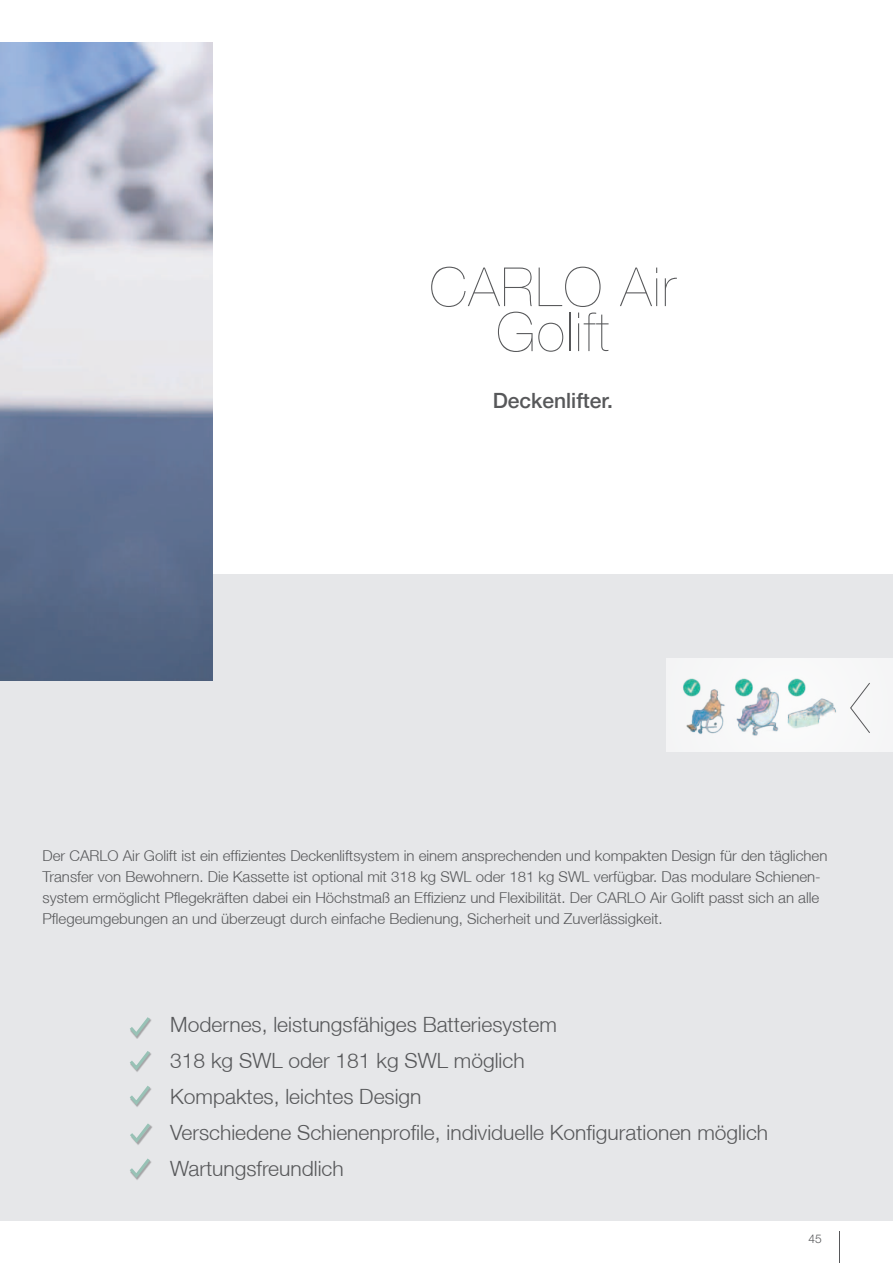
<style>
.page{position:relative;width:893px;height:1263px;background:#fff}
.page>*{position:absolute;margin:0;border:0;box-sizing:border-box;transform-origin:0 0}
.t1{font:200 54px/45px "Helvetica Neue LT";letter-spacing:.03em;color:#57585a;text-align:center}
.t2{font:300 21px/36px "Helvetica Neue LT";color:#57585a}
.t3{font:500 21px "Helvetica Neue LT";color:#57585a}
.t4{font:300 15px/21px "Helvetica Neue LT";color:#57585a}
.t5{font:300 12px "Helvetica Neue LT Std";color:#57585a}
</style>
<div class="page">
<div style="left:0;top:574px;width:893px;height:646px;background:#e6e7e9"></div>
<svg style="left:130px;top:1017px;width:22px;height:22px"></svg>
<svg style="left:130px;top:1051px;width:21px;height:21px"></svg>
<svg style="left:130px;top:1086px;width:22px;height:21px"></svg>
<svg style="left:130px;top:1158px;width:22px;height:22px"></svg>
<svg style="left:130px;top:1123px;width:22px;height:22px"></svg>
<div style="left:667px;top:658px;width:226px;height:93px;background:#f7f7f8"></div>
<img style="left:683px;top:678px;width:153px;height:58px">
<svg style="left:850px;top:683px;width:20px;height:50px"></svg>
<img style="left:0;top:43px;width:213px;height:637px">
<hr style="left:839px;top:1231px;width:1px;height:32px;background:#57585a">
<h1 class="t1" style="left:430px;top:269px;width:247px">CARLO Air<br>Golift</h1>
<h2 class="t3" style="left:493px;top:388px;width:122px">Deckenlifter.</h2>
<p class="t4" style="left:43px;top:845px;width:786px">Der CARLO Air Golift ist ein ef昀椀zientes Deckenliftsystem in einem ansprechenden und kompakten Design für den täglichen Transfer von Bewohnern. Die Kassette ist optional mit 318 kg SWL oder 181 kg SWL verfügbar. Das modulare Schienen&shy;system ermöglicht P昀氀egekräften dabei ein Höchstmaß an Ef昀椀zienz und Flexibilität. Der CARLO Air Golift passt sich an alle P昀氀egeumgebungen an und überzeugt durch einfache Bedienung, Sicherheit und Zuverlässigkeit.</p>
<h2 class="t2" style="left:170px;top:1006px;width:599px">Modernes, leistungsfähiges Batteriesystem<br>318 kg SWL oder 181 kg SWL möglich<br>Kompaktes, leichtes Design<br>Verschiedene Schienenpro昀椀le, individuelle Kon昀椀gurationen möglich Wartungsfreundlich</h2>
<p class="t5" style="left:809px;top:1234px;width:15px">45</p>
</div>
